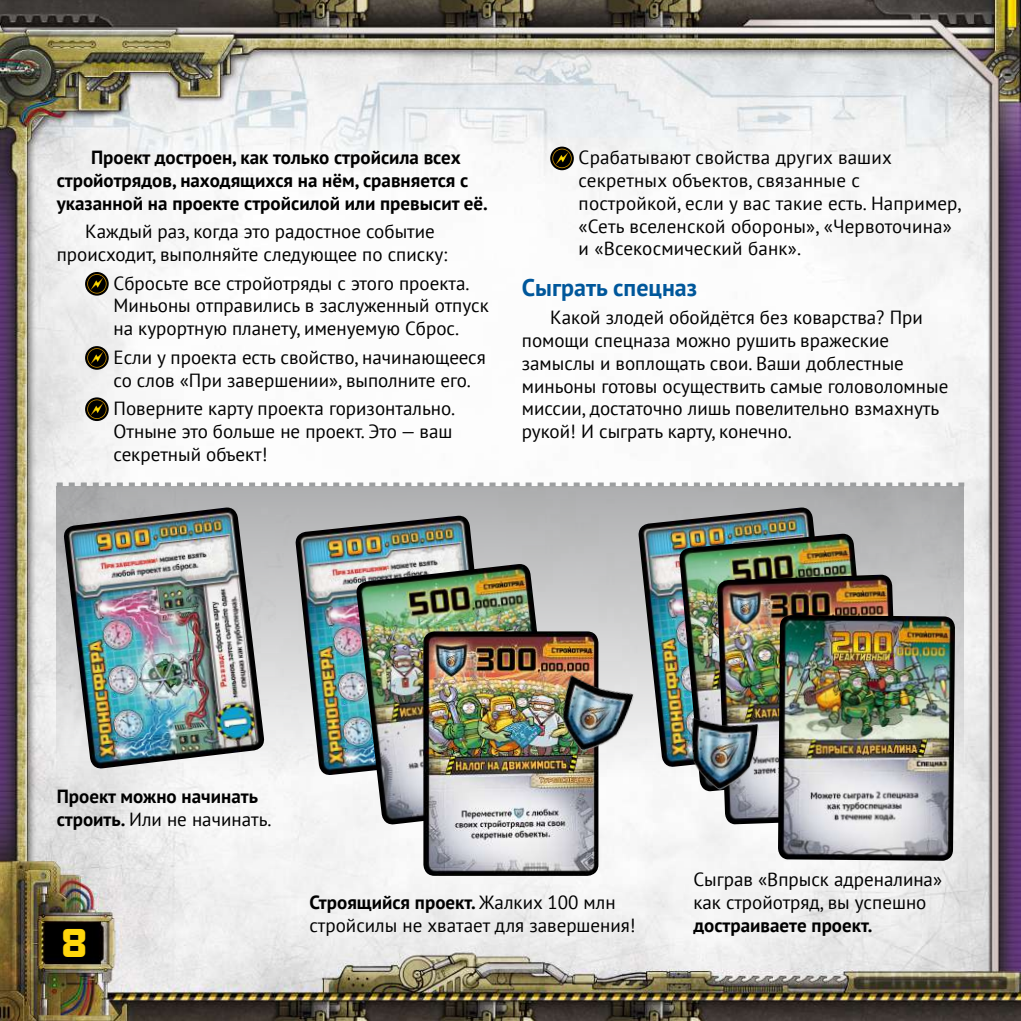
<style>
.page{position:relative;width:1021px;height:1021px;background:#fff}
.page>*{position:absolute;margin:0;border:0;box-sizing:border-box;transform-origin:0 0}
.t1{font:42px "Government Agent BB";color:#ffd60c}
.t2{font:700 24px "PT Sans";color:#00579b}
.t3{font:19px/22.8px "PT Sans";color:#000}
.t4{font:700 19px/22.8px "PT Sans";color:#000}
.s1{font-weight:400}
.s2{font-weight:700}
</style>
<div class="page">
<img style="left:0;top:0;width:1020px;height:1020px">
<svg style="left:57px;top:486px;width:907px;height:371px"></svg>
<svg style="left:85px;top:272px;width:24px;height:23px"></svg>
<svg style="left:86px;top:273px;width:22px;height:21px"></svg>
<svg style="left:87px;top:274px;width:20px;height:19px"></svg>
<svg style="left:85px;top:346px;width:24px;height:24px"></svg>
<div style="left:86px;top:347px;width:22px;height:22px;background:#000;border-radius:50%"></div>
<svg style="left:87px;top:348px;width:20px;height:20px"></svg>
<svg style="left:85px;top:397px;width:24px;height:24px"></svg>
<div style="left:86px;top:398px;width:22px;height:22px;background:#000;border-radius:50%"></div>
<svg style="left:87px;top:399px;width:20px;height:20px"></svg>
<svg style="left:550px;top:147px;width:24px;height:23px"></svg>
<svg style="left:551px;top:148px;width:22px;height:21px"></svg>
<svg style="left:552px;top:149px;width:19px;height:19px"></svg>
<img style="left:63px;top:507px;width:202px;height:262px">
<img style="left:294px;top:515px;width:200px;height:261px">
<img style="left:637px;top:507px;width:200px;height:260px">
<img style="left:355px;top:564px;width:202px;height:261px">
<img style="left:678px;top:533px;width:196px;height:258px">
<img style="left:423px;top:631px;width:175px;height:244px">
<img style="left:717px;top:574px;width:183px;height:250px">
<img style="left:778px;top:615px;width:177px;height:245px">
<img style="left:547px;top:673px;width:91px;height:89px">
<img style="left:683px;top:717px;width:80px;height:76px">
<svg style="left:57px;top:482px;width:907px;height:4px"></svg>
<p class="t4" style="left:57px;top:146px;width:432px;text-indent:34px">Проект достроен, как только стройсила всех стройотрядов, находящихся на нём, сравняется с указанной на проекте стройсилой или превысит её.</p>
<p class="t3" style="left:57px;top:220px;width:392px;text-indent:28px">Каждый раз, когда это радостное событие происходит, выполняйте следующее по списку:</p>
<p class="t3" style="left:113px;top:271px;width:377px">Сбросьте все стройотряды с этого проекта.<br>Миньоны отправились в заслуженный отпуск на курортную планету, именуемую Сброс.</p>
<p class="t3" style="left:113px;top:345px;width:374px">Если у проекта есть свойство, начинающееся со слов «При завершении», выполните его.</p>
<p class="t3" style="left:113px;top:396px;width:343px">Поверните карту проекта горизонтально.<br>Отныне это больше не проект. Это — ваш секретный объект!</p>
<p class="t3" style="left:578px;top:146px;width:384px">Срабатывают свойства других ваших секретных объектов, связанные с постройкой, если у вас такие есть. Например, «Сеть вселенской обороны», «Червоточина» и «Всекосмический банк».</p>
<p class="t2" style="left:522px;top:271px;width:177px">Сыграть спецназ</p>
<p class="t3" style="left:522px;top:305px;width:428px;text-indent:28px">Какой злодей обойдётся без коварства? При помощи спецназа можно рушить вражеские замыслы и воплощать свои. Ваши доблестные миньоны готовы осуществить самые головоломные миссии, достаточно лишь повелительно взмахнуть рукой! И сыграть карту, конечно.</p>
<p class="t4" style="left:57px;top:784px;width:216px">Проект можно начинать строить. <span class="s1">Или не начинать.</span></p>
<h1 class="t1" style="left:62px;top:924px;width:27px">8</h1>
<p class="t3" style="left:309px;top:890px;width:327px"><span class="s2">Строящийся проект.</span> Жалких 100 млн стройсилы не хватает для завершения!</p>
<p class="t3" style="left:693px;top:867px;width:250px">Сыграв «Впрыск адреналина» как стройотряд, вы успешно</p>
<p class="t4" style="left:693px;top:913px;width:180px">достраиваете проект.</p>
</div>
